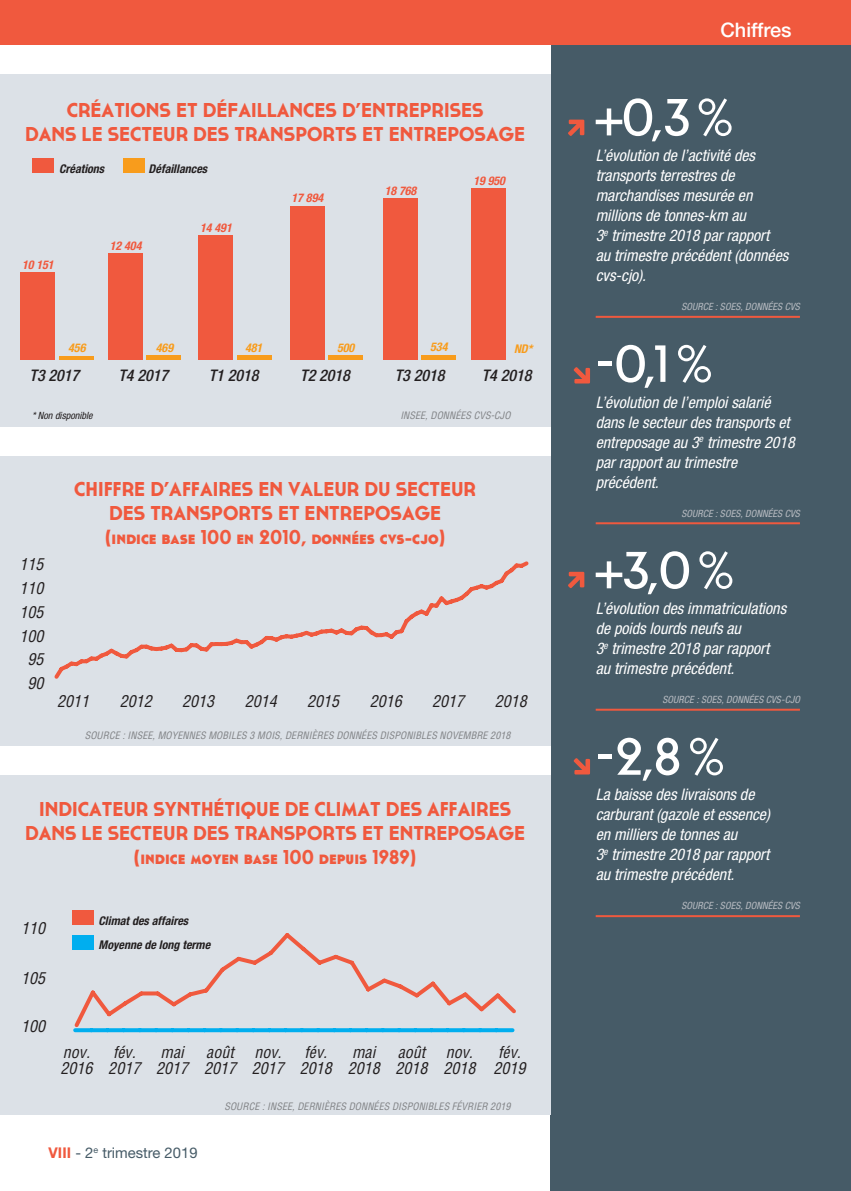
<style>
.page{position:relative;width:851px;height:1191px;background:#fff}
.page>*{position:absolute;margin:0;border:0;box-sizing:border-box;transform-origin:0 0}
.t1{font:52px "Cassannet";color:#fff}
.t2{font:700 20px/24px "Cassannet";color:#f0593e;text-align:center}
.t3{font:500 20px "Helvetica Neue LT Std";color:#fff}
.t4{font:italic condensed 16px/20px "Helvetica Neue LT Std";color:#fff}
.t5{font:italic condensed 16px/16px "Helvetica LT Std";color:#231f20}
.t6{font:italic 500 condensed 16px "Helvetica Neue LT Std";color:#231f20}
.t7{font:14.8px "Helvetica Neue LT Std";color:#465b67}
.t8{font:italic 700 condensed 12px/24.6px "Helvetica Neue LT Std";color:#231f20}
.t9{font:italic 700 condensed 12px "Helvetica Neue LT Std";color:#f0593e}
.t10{font:italic 700 condensed 12px "Helvetica Neue LT Std";color:#f89c1c}
.t11{font:italic condensed 10px "Helvetica LT Std";letter-spacing:.01em;color:#808285}
.t12{font:italic condensed 10px "Helvetica Neue LT Std";letter-spacing:.01em;color:#b7bbc1}
.t13{font:italic condensed 10px "Helvetica Neue LT Std";color:#231f20}
.s1{font-weight:700;color:#f0593e}
</style>
<div class="page">
<div style="left:0;top:0;width:850px;height:45px;background:#f0593e"></div>
<div style="left:550px;top:45px;width:300px;height:1146px;background:#465b67"></div>
<hr style="left:595px;top:316px;width:204px;height:2px;background:#f0593e">
<hr style="left:595px;top:522px;width:204px;height:2px;background:#f0593e">
<hr style="left:595px;top:708px;width:204px;height:2px;background:#f0593e">
<hr style="left:595px;top:915px;width:204px;height:2px;background:#f0593e">
<svg style="left:573px;top:367px;width:17px;height:16px"></svg>
<svg style="left:573px;top:758px;width:17px;height:16px"></svg>
<svg style="left:568px;top:120px;width:16px;height:16px"></svg>
<svg style="left:568px;top:572px;width:16px;height:16px"></svg>
<div style="left:0;top:45px;width:550px;height:1069px;background:#dce1e7"></div>
<div style="left:0;top:427px;width:550px;height:28px;background:#fff"></div>
<div style="left:0;top:45px;width:550px;height:29px;background:#fff"></div>
<div style="left:0;top:746px;width:550px;height:28px;background:#fff"></div>
<div style="left:123px;top:158px;width:21px;height:15px;background:#f89c1c"></div>
<div style="left:33px;top:158px;width:21px;height:15px;background:#f0593e"></div>
<div style="left:471px;top:189px;width:35px;height:171px;background:#f0593e"></div>
<div style="left:421px;top:355px;width:35px;height:5px;background:#f89c1c"></div>
<div style="left:383px;top:199px;width:34px;height:161px;background:#f0593e"></div>
<hr style="left:328px;top:356px;width:35px;height:4px;background:#f89c1c">
<div style="left:290px;top:206px;width:34px;height:154px;background:#f0593e"></div>
<hr style="left:237px;top:356px;width:34px;height:4px;background:#f89c1c">
<div style="left:198px;top:236px;width:35px;height:124px;background:#f0593e"></div>
<hr style="left:146px;top:356px;width:35px;height:4px;background:#f89c1c">
<div style="left:108px;top:253px;width:35px;height:107px;background:#f0593e"></div>
<hr style="left:59px;top:356px;width:35px;height:4px;background:#f89c1c">
<div style="left:21px;top:273px;width:34px;height:87px;background:#f0593e"></div>
<svg style="left:54px;top:561px;width:475px;height:118px"></svg>
<div style="left:72px;top:910px;width:21px;height:14px;background:#f0593e"></div>
<hr style="left:75px;top:1028px;width:16px;height:4px;background:#00aeef">
<hr style="left:91px;top:1028px;width:17px;height:4px;background:#00aeef">
<hr style="left:108px;top:1028px;width:16px;height:4px;background:#00aeef">
<hr style="left:124px;top:1028px;width:16px;height:4px;background:#00aeef">
<hr style="left:140px;top:1028px;width:16px;height:4px;background:#00aeef">
<hr style="left:156px;top:1028px;width:16px;height:4px;background:#00aeef">
<hr style="left:172px;top:1028px;width:16px;height:4px;background:#00aeef">
<hr style="left:188px;top:1028px;width:17px;height:4px;background:#00aeef">
<hr style="left:205px;top:1028px;width:16px;height:4px;background:#00aeef">
<hr style="left:221px;top:1028px;width:16px;height:4px;background:#00aeef">
<hr style="left:237px;top:1028px;width:16px;height:4px;background:#00aeef">
<hr style="left:253px;top:1028px;width:16px;height:4px;background:#00aeef">
<hr style="left:269px;top:1028px;width:17px;height:4px;background:#00aeef">
<hr style="left:286px;top:1028px;width:16px;height:4px;background:#00aeef">
<hr style="left:302px;top:1028px;width:16px;height:4px;background:#00aeef">
<hr style="left:318px;top:1028px;width:16px;height:4px;background:#00aeef">
<hr style="left:334px;top:1028px;width:16px;height:4px;background:#00aeef">
<hr style="left:350px;top:1028px;width:16px;height:4px;background:#00aeef">
<hr style="left:366px;top:1028px;width:17px;height:4px;background:#00aeef">
<hr style="left:383px;top:1028px;width:16px;height:4px;background:#00aeef">
<hr style="left:399px;top:1028px;width:16px;height:4px;background:#00aeef">
<hr style="left:415px;top:1028px;width:16px;height:4px;background:#00aeef">
<hr style="left:431px;top:1028px;width:16px;height:4px;background:#00aeef">
<hr style="left:447px;top:1028px;width:17px;height:4px;background:#00aeef">
<hr style="left:464px;top:1028px;width:16px;height:4px;background:#00aeef">
<hr style="left:480px;top:1028px;width:16px;height:4px;background:#00aeef">
<hr style="left:496px;top:1028px;width:16px;height:4px;background:#00aeef">
<svg style="left:72px;top:933px;width:444px;height:97px"></svg>
<p class="t2" style="left:25px;top:98px;width:501px">CRÉATIONS ET DÉFAILLANCES D’ENTREPRISES<br>DANS LE SECTEUR DES TRANSPORTS ET ENTREPOSAGE</p>
<p class="t8" style="left:59px;top:156px;width:47px">Créations</p>
<p class="t8" style="left:149px;top:156px;width:60px">Défaillances</p>
<p class="t9" style="left:22px;top:258px;width:33px">10 151</p>
<p class="t9" style="left:110px;top:238px;width:33px">12 404</p>
<p class="t9" style="left:200px;top:220px;width:33px">14 491</p>
<p class="t9" style="left:291px;top:191px;width:33px">17 894</p>
<p class="t9" style="left:384px;top:184px;width:33px">18 768</p>
<p class="t9" style="left:473px;top:173px;width:33px">19 950</p>
<p class="t10" style="left:68px;top:340px;width:19px">456</p>
<p class="t10" style="left:156px;top:341px;width:19px">469</p>
<p class="t10" style="left:245px;top:340px;width:19px">481</p>
<p class="t10" style="left:337px;top:340px;width:19px">500</p>
<p class="t10" style="left:430px;top:340px;width:19px">534</p>
<p class="t10" style="left:514px;top:342px;width:20px">ND*</p>
<p class="t6" style="left:30px;top:366px;width:51px">T3 2017</p>
<p class="t6" style="left:118px;top:366px;width:51px">T4 2017</p>
<p class="t6" style="left:209px;top:366px;width:51px">T1 2018</p>
<p class="t6" style="left:300px;top:366px;width:51px">T2 2018</p>
<p class="t6" style="left:394px;top:366px;width:51px">T3 2018</p>
<p class="t6" style="left:482px;top:366px;width:51px">T4 2018</p>
<p class="t13" style="left:32px;top:410px;width:62px">* Non disponible</p>
<p class="t11" style="left:400px;top:409px;width:112px">INSEE, DONNÉES CVS-CJO</p>
<p class="t5" style="left:20px;top:556px;width:25px">115</p>
<p class="t5" style="left:20px;top:580px;width:25px">110</p>
<p class="t5" style="left:20px;top:604px;width:25px">105</p>
<p class="t5" style="left:20px;top:628px;width:25px">100</p>
<p class="t5" style="left:28px;top:647px;width:17px;line-height:24.2px">95<br>90</p>
<p class="t2" style="left:74px;top:477px;width:403px">CHIFFRE D’AFFAIRES EN VALEUR DU SECTEUR<br>DES TRANSPORTS ET ENTREPOSAGE<br>(indice base 100 en 2010, données cvs-cjo)</p>
<p class="t5" style="left:57px;top:693px;width:33px">2011</p>
<p class="t5" style="left:120px;top:693px;width:33px">2012</p>
<p class="t5" style="left:182px;top:693px;width:33px">2013</p>
<p class="t5" style="left:245px;top:693px;width:33px">2014</p>
<p class="t5" style="left:307px;top:693px;width:33px">2015</p>
<p class="t5" style="left:370px;top:693px;width:33px">2016</p>
<p class="t5" style="left:432px;top:693px;width:33px">2017</p>
<p class="t5" style="left:494px;top:693px;width:33px">2018</p>
<p class="t11" style="left:85px;top:729px;width:427px">SOURCE : INSEE, MOYENNES MOBILES 3 MOIS, DERNIÈRES DONNÉES DISPONIBLES NOVEMBRE 2018</p>
<p class="t2" style="left:25px;top:797px;width:501px">INDICATEUR SYNTHÉTIQUE DE CLIMAT DES AFFAIRES<br>DANS LE SECTEUR DES TRANSPORTS ET ENTREPOSAGE (indice moyen base 100 depuis 1989)</p>
<p class="t5" style="left:21px;top:920px;width:26px">110</p>
<p class="t5" style="left:21px;top:970px;width:26px">105</p>
<p class="t8" style="left:98px;top:908px;width:113px">Climat des affaires<br>Moyenne de long terme</p>
<p class="t5" style="left:21px;top:1018px;width:26px">100</p>
<p class="t5" style="left:60px;top:1044px;width:33px">nov.<br>2016</p>
<p class="t5" style="left:108px;top:1044px;width:33px">fév.<br>2017</p>
<p class="t5" style="left:156px;top:1044px;width:33px">mai<br>2017</p>
<p class="t5" style="left:204px;top:1044px;width:33px">août<br>2017</p>
<p class="t5" style="left:252px;top:1044px;width:33px">nov.<br>2017</p>
<p class="t5" style="left:300px;top:1044px;width:33px">fév.<br>2018</p>
<p class="t5" style="left:395px;top:1044px;width:33px">août<br>2018</p>
<p class="t5" style="left:347px;top:1044px;width:33px">mai<br>2018</p>
<p class="t5" style="left:443px;top:1044px;width:33px">nov.<br>2018</p>
<p class="t5" style="left:493px;top:1044px;width:33px">fév.<br>2019</p>
<p class="t11" style="left:224px;top:1099px;width:288px">SOURCE : INSEE, DERNIÈRES DONNÉES DISPONIBLES FÉVRIER 2019</p>
<p class="t7" style="left:49px;top:1144px;width:150px"><span class="s1">VIII</span> - 2<sup>e</sup> trimestre 2019</p>
<p class="t3" style="left:720px;top:18px;width:73px">Chiffres</p>
<h1 class="t1" style="left:595px;top:86px;width:139px">+0,3%</h1>
<p class="t4" style="left:595px;top:146px;width:194px">L’évolution de l’activité des transports terrestres de marchandises mesurée en millions de tonnes-km au<br>3<sup>e</sup> trimestre 2018 par rapport<br>au trimestre précédent (données cvs-cjo).</p>
<p class="t12" style="left:681px;top:301px;width:120px">SOURCE : SOES, DONNÉES CVS</p>
<h1 class="t1" style="left:595px;top:333px;width:118px">-0,1 %</h1>
<p class="t4" style="left:595px;top:392px;width:201px">L’évolution de l’emploi salarié dans le secteur des transports et entreposage au 3<sup>e</sup> trimestre 2018 par rapport au trimestre précédent.</p>
<p class="t12" style="left:681px;top:507px;width:120px">SOURCE : SOES, DONNÉES CVS</p>
<h1 class="t1" style="left:595px;top:539px;width:139px">+3,0%</h1>
<p class="t4" style="left:595px;top:598px;width:192px">L’évolution des immatriculations de poids lourds neufs au<br>3<sup>e</sup> trimestre 2018 par rapport au trimestre précédent.</p>
<p class="t12" style="left:662px;top:693px;width:139px">SOURCE : SOES, DONNÉES CVS-CJO</p>
<h1 class="t1" style="left:595px;top:725px;width:130px">-2,8%</h1>
<p class="t4" style="left:595px;top:785px;width:176px">La baisse des livraisons de carburant (gazole et essence) en milliers de tonnes au<br>3<sup>e</sup> trimestre 2018 par rapport au trimestre précédent.</p>
<p class="t12" style="left:681px;top:900px;width:120px">SOURCE : SOES, DONNÉES CVS</p>
</div>
